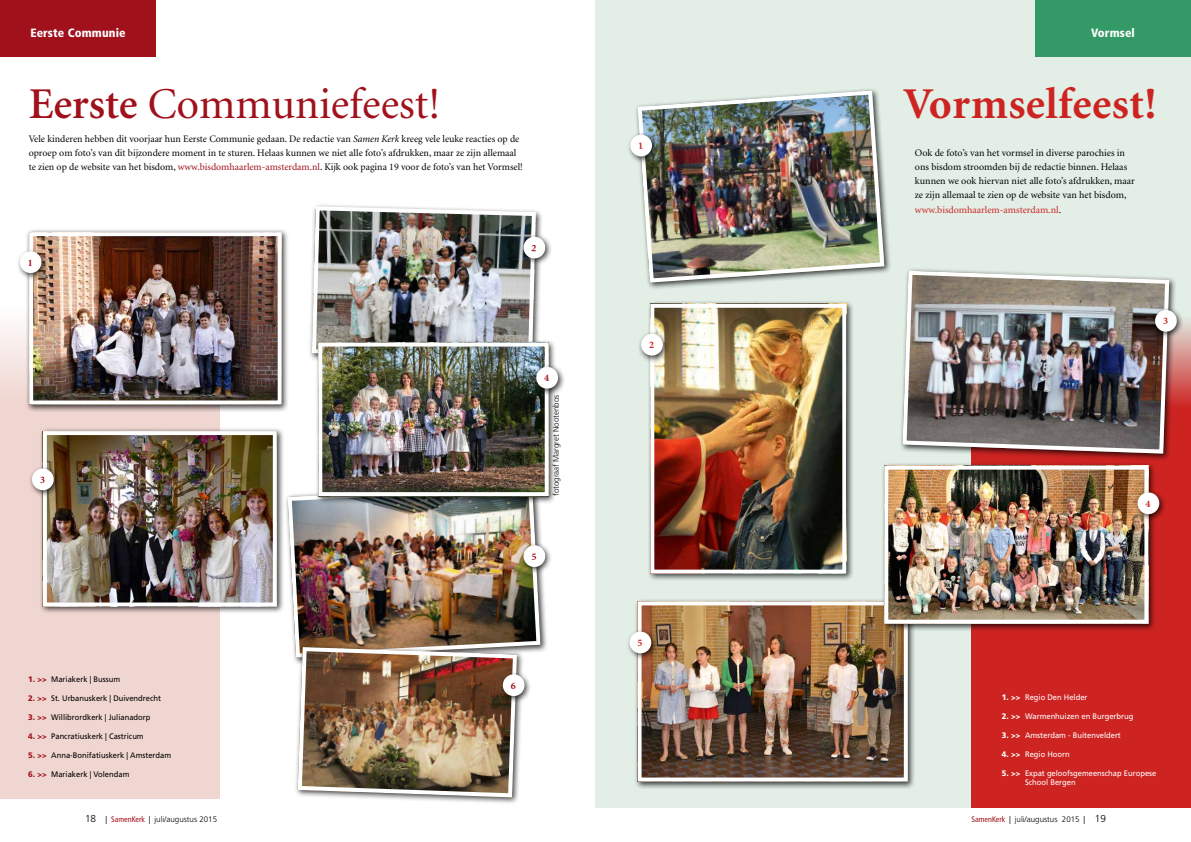
<style>
.page{position:relative;width:1191px;height:842px;background:#fff}
.page>*{position:absolute;margin:0;border:0;box-sizing:border-box;transform-origin:0 0}
.t1{font:44px "Minion";color:#a0111c}
.t2{font:700 44px "Minion";letter-spacing:.01em;color:#cd2422}
.t3{font:900 condensed 12px "Frutiger";letter-spacing:.01em;color:#fff}
.t4{font:10px/14.2px "Minion";color:#000}
.t5{font:700 10px "Minion Pro";color:#a0111c}
.t6{font:700 10px "Minion Pro";color:#cd2422}
.t7{font:8px "Frutiger";color:#000;scale:.95 1}
.t8{font:8px/9.5px "Frutiger";color:#fff;scale:.95 1}
.t9{font:300 8px "Frutiger";color:#000}
.s1{font-weight:600}
.s2{font-style:italic}
.s3{color:#a0111c}
.s4{font-weight:900;color:#a0111c}
.s5{color:#cd2422}
.s6{font-weight:900}
.s7{font-size:10px}
.s8{font-weight:400;font-stretch:condensed}
.s9{font-weight:400;font-stretch:condensed;color:#a0111c}
</style>
<div class="page">
<div style="left:0;top:0;width:156px;height:57px;background:#a0111c"></div>
<div style="left:0;top:307px;width:220px;height:492px;background:#f0d6d1"></div>
<div style="left:39px;top:427px;width:245px;height:187px;background:#000;opacity:.75"></div>
<img style="left:48px;top:436px;width:224px;height:165px">
<div style="left:43px;top:431px;width:234px;height:175px;border:4px solid #fff"></div>
<div style="left:284px;top:481px;width:264px;height:184px;background:#000;opacity:.75"></div>
<img style="left:285px;top:482px;width:257px;height:178px">
<div style="left:26px;top:229px;width:263px;height:183px;background:#000;opacity:.75"></div>
<img style="left:34px;top:237px;width:243px;height:162px">
<div style="left:29px;top:232px;width:253px;height:172px;border:4px solid #fff"></div>
<div style="left:16px;top:248px;width:33px;height:33px;background:#000;opacity:.75"></div>
<div style="left:20px;top:251px;width:21px;height:22px;background:#fff;border-radius:50%"></div>
<div style="left:520px;top:233px;width:33px;height:33px;background:#000;opacity:.75"></div>
<div style="left:29px;top:465px;width:32px;height:33px;background:#000;opacity:.75"></div>
<div style="left:32px;top:468px;width:22px;height:22px;background:#fff;border-radius:50%"></div>
<div style="left:520px;top:542px;width:33px;height:32px;background:#000;opacity:.75"></div>
<div style="left:315px;top:339px;width:241px;height:165px;background:#000;opacity:.75"></div>
<img style="left:323px;top:361px;width:221px;height:130px">
<div style="left:318px;top:342px;width:231px;height:154px;border:4px solid #fff"></div>
<div style="left:533px;top:363px;width:32px;height:33px;background:#000;opacity:.75"></div>
<div style="left:536px;top:367px;width:22px;height:22px;background:#fff;border-radius:50%"></div>
<div style="left:294px;top:643px;width:230px;height:162px;background:#000;opacity:.75"></div>
<img style="left:296px;top:645px;width:223px;height:154px">
<div style="left:499px;top:671px;width:33px;height:33px;background:#000;opacity:.75"></div>
<div style="left:503px;top:674px;width:21px;height:22px;background:#fff;border-radius:50%"></div>
<div style="left:595px;top:0;width:596px;height:808px;background:#e2eee6"></div>
<div style="left:1035px;top:0;width:156px;height:57px;background:#396"></div>
<div style="left:971px;top:316px;width:220px;height:492px;background:#cd2422"></div>
<div style="left:634px;top:87px;width:257px;height:203px;background:#000;opacity:.75"></div>
<img style="left:635px;top:88px;width:251px;height:197px">
<div style="left:899px;top:267px;width:277px;height:194px;background:#000;opacity:.75"></div>
<img style="left:900px;top:269px;width:271px;height:187px">
<div style="left:627px;top:131px;width:32px;height:33px;background:#000;opacity:.75"></div>
<div style="left:1151px;top:306px;width:33px;height:33px;background:#000;opacity:.75"></div>
<div style="left:1155px;top:310px;width:21px;height:22px;background:#fff;border-radius:50%"></div>
<div style="left:646px;top:300px;width:208px;height:281px;background:#000;opacity:.75"></div>
<img style="left:655px;top:309px;width:186px;height:260px">
<div style="left:650px;top:304px;width:196px;height:270px;border:4px solid #fff"></div>
<div style="left:634px;top:598px;width:281px;height:191px;background:#000;opacity:.75"></div>
<img style="left:642px;top:606px;width:261px;height:170px">
<div style="left:637px;top:601px;width:271px;height:180px;border:4px solid #fff"></div>
<div style="left:626px;top:628px;width:33px;height:33px;background:#000;opacity:.75"></div>
<div style="left:629px;top:632px;width:22px;height:21px;background:#fff;border-radius:50%"></div>
<div style="left:638px;top:330px;width:32px;height:33px;background:#000;opacity:.75"></div>
<div style="left:641px;top:334px;width:22px;height:22px;background:#fff;border-radius:50%"></div>
<div style="left:880px;top:462px;width:276px;height:169px;background:#000;opacity:.75"></div>
<img style="left:889px;top:471px;width:254px;height:148px">
<div style="left:884px;top:466px;width:264px;height:158px;border:4px solid #fff"></div>
<div style="left:1134px;top:489px;width:32px;height:33px;background:#000;opacity:.75"></div>
<div style="left:1137px;top:492px;width:22px;height:22px;background:#fff;border-radius:50%"></div>
<img style="left:310px;top:205px;width:236px;height:156px">
<svg style="left:523px;top:545px;width:22px;height:22px"></svg>
<svg style="left:630px;top:134px;width:22px;height:23px"></svg>
<p class="t3" style="left:30px;top:26px;width:97px">Eerste Communie</p>
<h1 class="t1" style="left:29px;top:82px;width:413px"><span class="s1">Eerste</span> Communiefeest!</h1>
<p class="t4" style="left:29px;top:132px;width:496px">Vele kinderen hebben dit voorjaar hun Eerste Communie gedaan. De redactie van <span class="s2">Samen Kerk</span> kreeg vele leuke reacties op de oproep om foto’s van dit bijzondere moment in te sturen. Helaas kunnen we niet alle foto’s afdrukken, maar ze zijn allemaal te zien op de website van het bisdom, <span class="s3">www.bisdomhaarlem-amsterdam.nl</span>. Kijk ook pagina 19 voor de foto’s van het Vormsel!</p>
<p class="t5" style="left:28px;top:256px;width:6px">1</p>
<p class="t5" style="left:40px;top:473px;width:6px">3</p>
<p class="t5" style="left:544px;top:371px;width:6px">4</p>
<p class="t9" style="left:551px;top:496px;width:103px;rotate:-90deg">fotograaf Margret Nootenbos</p>
<p class="t7" style="left:28px;top:675px;width:98px"><span class="s4">1. &gt;&gt;</span> Mariakerk | Bussum</p>
<p class="t7" style="left:28px;top:694px;width:141px"><span class="s4">2. &gt;&gt;</span> St. Urbanuskerk | Duivendrecht</p>
<p class="t7" style="left:28px;top:713px;width:130px"><span class="s4">3. &gt;&gt;</span> Willibrordkerk | Julianadorp</p>
<p class="t7" style="left:28px;top:732px;width:123px"><span class="s4">4. &gt;&gt;</span> Pancratiuskerk | Castricum</p>
<p class="t7" style="left:28px;top:751px;width:152px"><span class="s4">5. &gt;&gt;</span> Anna-Bonifatiuskerk | Amsterdam</p>
<p class="t7" style="left:28px;top:770px;width:108px"><span class="s4">6. &gt;&gt;</span> Mariakerk | Volendam</p>
<p class="t5" style="left:511px;top:679px;width:7px">6</p>
<p class="t6" style="left:649px;top:338px;width:6px">2</p>
<p class="t6" style="left:637px;top:636px;width:6px">5</p>
<p class="t3" style="left:1091px;top:26px;width:45px">Vormsel</p>
<h1 class="t2" style="left:903px;top:82px;width:254px">Vormselfeest!</h1>
<p class="t4" style="left:915px;top:146px;width:221px">Ook de foto’s van het vormsel in diverse parochies in ons bisdom stroomden bij de redactie binnen. Helaas kunnen we ook hiervan niet alle foto’s afdrukken, maar ze zijn allemaal te zien op de website van het bisdom, <span class="s5">www.bisdomhaarlem-amsterdam.nl</span>.</p>
<p class="t6" style="left:1145px;top:497px;width:6px">4</p>
<p class="t8" style="left:1002px;top:692px;width:92px"><span class="s6">1. &gt;&gt;</span> Regio Den Helder</p>
<p class="t8" style="left:1002px;top:711px;width:140px"><span class="s6">2. &gt;&gt;</span> Warmenhuizen en Burgerbrug</p>
<p class="t8" style="left:1002px;top:730px;width:127px"><span class="s6">3. &gt;&gt;</span> Amsterdam - Buitenveldert</p>
<p class="t8" style="left:1002px;top:749px;width:73px"><span class="s6">4. &gt;&gt;</span> Regio Hoorn</p>
<p class="t8" style="left:1025px;top:768px;width:140px;text-indent:-23px"><span class="s6">5. &gt;&gt;</span> Expat geloofsgemeenschap Europese<br>School Bergen</p>
<p class="t9" style="left:85px;top:815px;width:134px"><span class="s7">18</span> <span class="s8">|</span> <span class="s9">SamenKerk</span> <span class="s8">|</span> juli/augustus 2015</p>
<p class="t9" style="left:971px;top:815px;width:136px"><span class="s9">SamenKerk</span> <span class="s8">|</span> juli/augustus 2015 <span class="s8">|</span> <span class="s7">19</span></p>
</div>
